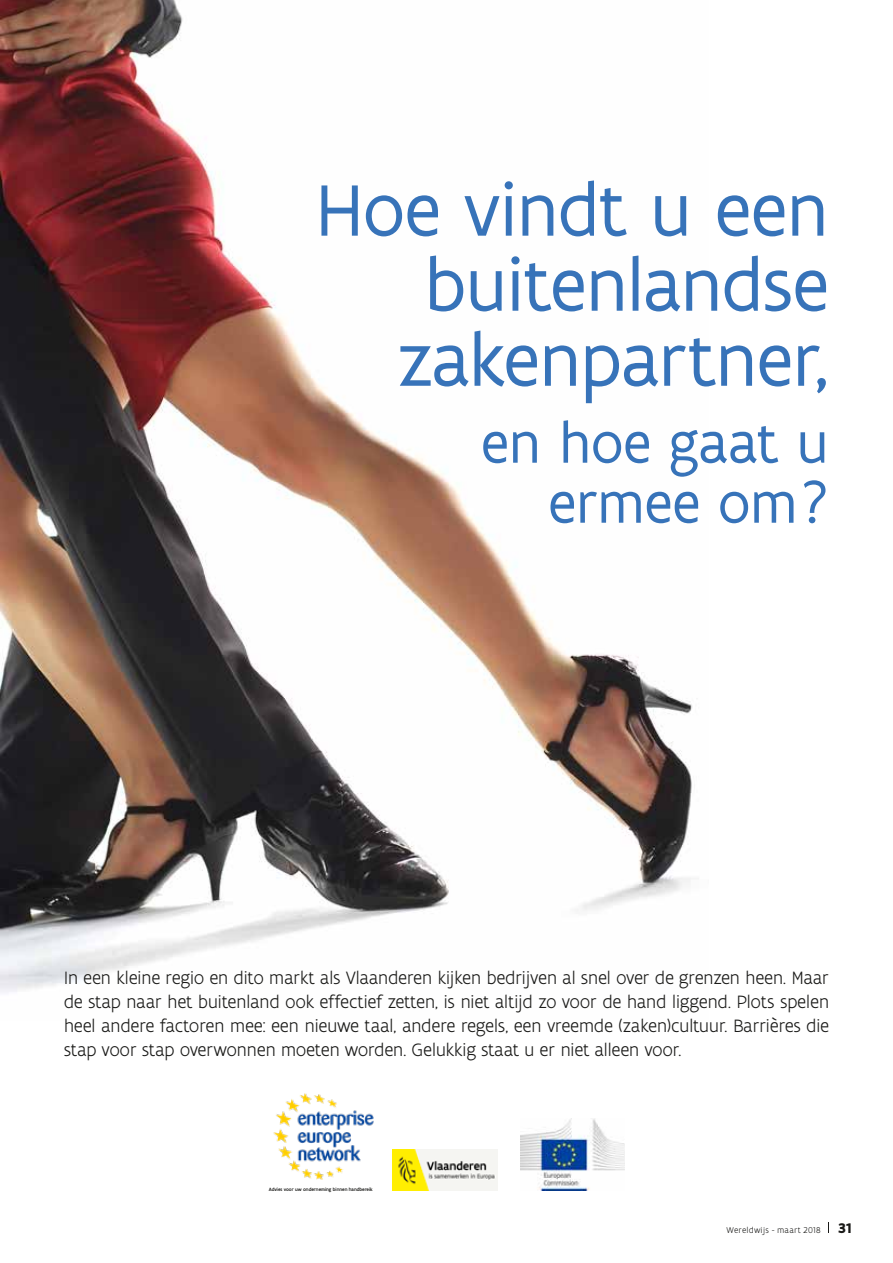
<style>
.page{position:relative;width:893px;height:1263px;background:#fff}
.page>*{position:absolute;margin:0;border:0;box-sizing:border-box;transform-origin:0 0}
.t1{font:78px/75px "Flanders Art Sans";letter-spacing:-.015em;color:#3773b9;text-align:right}
.t2{font:60px/60px "Flanders Art Sans";letter-spacing:-.01em;color:#3773b9;text-align:right}
.t3{font:300 19.2px/24px "Flanders Art Sans";letter-spacing:-.025em;color:#1a1a18;text-align:justify}
.t4{font:300 9px "Flanders Art Sans";letter-spacing:.02em;color:#1a1a18}
.t5{font:500 4.95px "Flanders Art Sans";color:#1a1a18}
.s1{font-weight:700;font-size:15px}
</style>
<div class="page">
<img style="left:0;top:0;width:693px;height:993px">
<img style="left:392px;top:1150px;width:105px;height:41px">
<img style="left:273px;top:1093px;width:100px;height:86px">
<img style="left:520px;top:1118px;width:105px;height:73px">
<h1 class="t1" style="left:315px;top:174px;width:515px">Hoe vindt u een buitenlandse zakenpartner,</h1>
<h2 class="t2" style="left:481px;top:414px;width:350px">en hoe gaat u ermee om?</h2>
<p class="t3" style="left:64px;top:966px;width:767px">In een kleine regio en dito markt als Vlaanderen kijken bedrijven al snel over de grenzen heen. Maar de stap naar het buitenland ook effectief zetten, is niet altijd zo voor de hand liggend. Plots spelen heel andere factoren mee: een nieuwe taal, andere regels, een vreemde (zaken)cultuur. Barrières die stap voor stap overwonnen moeten worden. Gelukkig staat u er niet alleen voor.</p>
<p class="t5" style="left:269px;top:1186px;width:105px">Advies voor uw onderneming binnen handbereik</p>
<p class="t4" style="left:727px;top:1225px;width:126px">Wereldwijs - maart 2018 <span class="s1">31</span></p>
</div>
